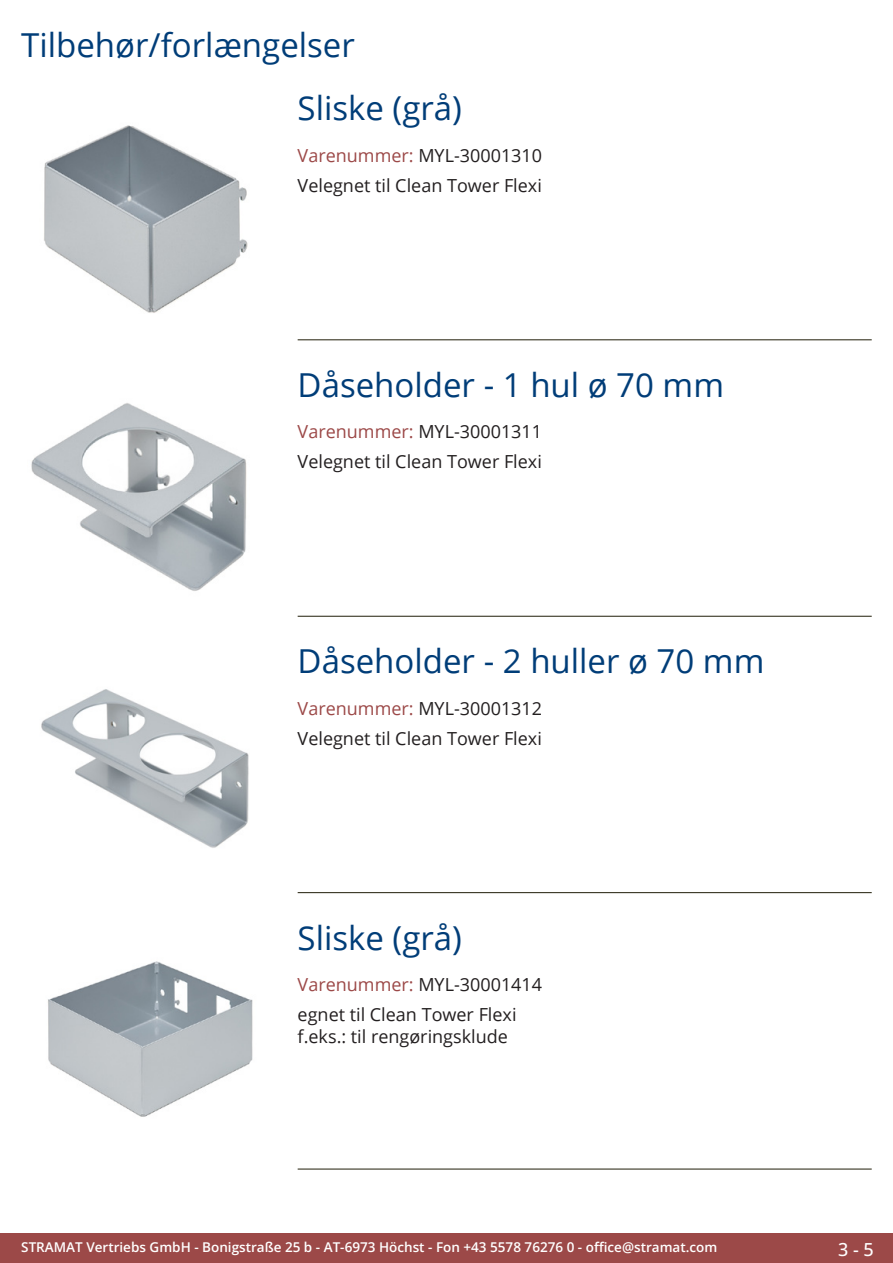
<style>
.page{position:relative;width:893px;height:1263px;background:#fff}
.page>*{position:absolute;margin:0;border:0;box-sizing:border-box;transform-origin:0 0}
.Produkttitel{font:33px "Open Sans";color:#003d78}
.RastTitel{font:33px "Open Sans";color:#003d78}
.Beschreibung_Text{font:18px/21.6px "Open Sans";color:#231f20}
.TechDaten_Überschrif{font:18px "Open Sans";color:#231f20}
.t1{font:500 18px "Open Sans";color:#fff}
.t2{font:600 13.5px "Open Sans";color:#fff}
.s1{color:#9c4948}
</style>
<div class="page">
<div style="left:0;top:1233px;width:893px;height:30px;background:#9c4948"></div>
<hr style="left:298px;top:340px;width:574px;height:1px;background:#201d08">
<hr style="left:298px;top:616px;width:574px;height:1px;background:#201d08">
<hr style="left:298px;top:892px;width:574px;height:1px;background:#201d08">
<hr style="left:298px;top:1169px;width:574px;height:1px;background:#201d08">
<img style="left:44px;top:125px;width:204px;height:188px">
<img style="left:31px;top:403px;width:216px;height:188px">
<img style="left:41px;top:689px;width:208px;height:159px">
<img style="left:48px;top:961px;width:205px;height:156px">
<p class="RastTitel" style="left:21px;top:22px;width:335px">Tilbehør/forlængelser</p>
<p class="Produkttitel" style="left:298px;top:86px;width:166px">Sliske (grå)</p>
<p class="TechDaten_Überschrif" style="left:298px;top:143px;width:246px"><span class="s1">Varenummer:</span> MYL-30001310</p>
<p class="Beschreibung_Text" style="left:298px;top:174px;width:246px">Velegnet til Clean Tower Flexi</p>
<p class="Produkttitel" style="left:298px;top:362px;width:428px">Dåseholder - 1 hul ø 70 mm</p>
<p class="TechDaten_Überschrif" style="left:298px;top:420px;width:246px"><span class="s1">Varenummer:</span> MYL-30001311</p>
<p class="Beschreibung_Text" style="left:298px;top:450px;width:246px">Velegnet til Clean Tower Flexi</p>
<p class="Produkttitel" style="left:298px;top:638px;width:468px">Dåseholder - 2 huller ø 70 mm</p>
<p class="TechDaten_Überschrif" style="left:298px;top:696px;width:246px"><span class="s1">Varenummer:</span> MYL-30001312</p>
<p class="Beschreibung_Text" style="left:298px;top:727px;width:246px">Velegnet til Clean Tower Flexi</p>
<p class="Produkttitel" style="left:298px;top:915px;width:166px">Sliske (grå)</p>
<p class="TechDaten_Überschrif" style="left:298px;top:972px;width:246px"><span class="s1">Varenummer:</span> MYL-30001414</p>
<p class="Beschreibung_Text" style="left:298px;top:1003px;width:220px">egnet til Clean Tower Flexi f.eks.: til rengøringsklude</p>
<p class="t2" style="left:21px;top:1238px;width:698px">STRAMAT Vertriebs GmbH - Bonigstraße 25 b - AT-6973 Höchst - Fon +43 5578 76276 0 - office@stramat.com</p>
<p class="t1" style="left:838px;top:1237px;width:37px">3 - 5</p>
</div>
